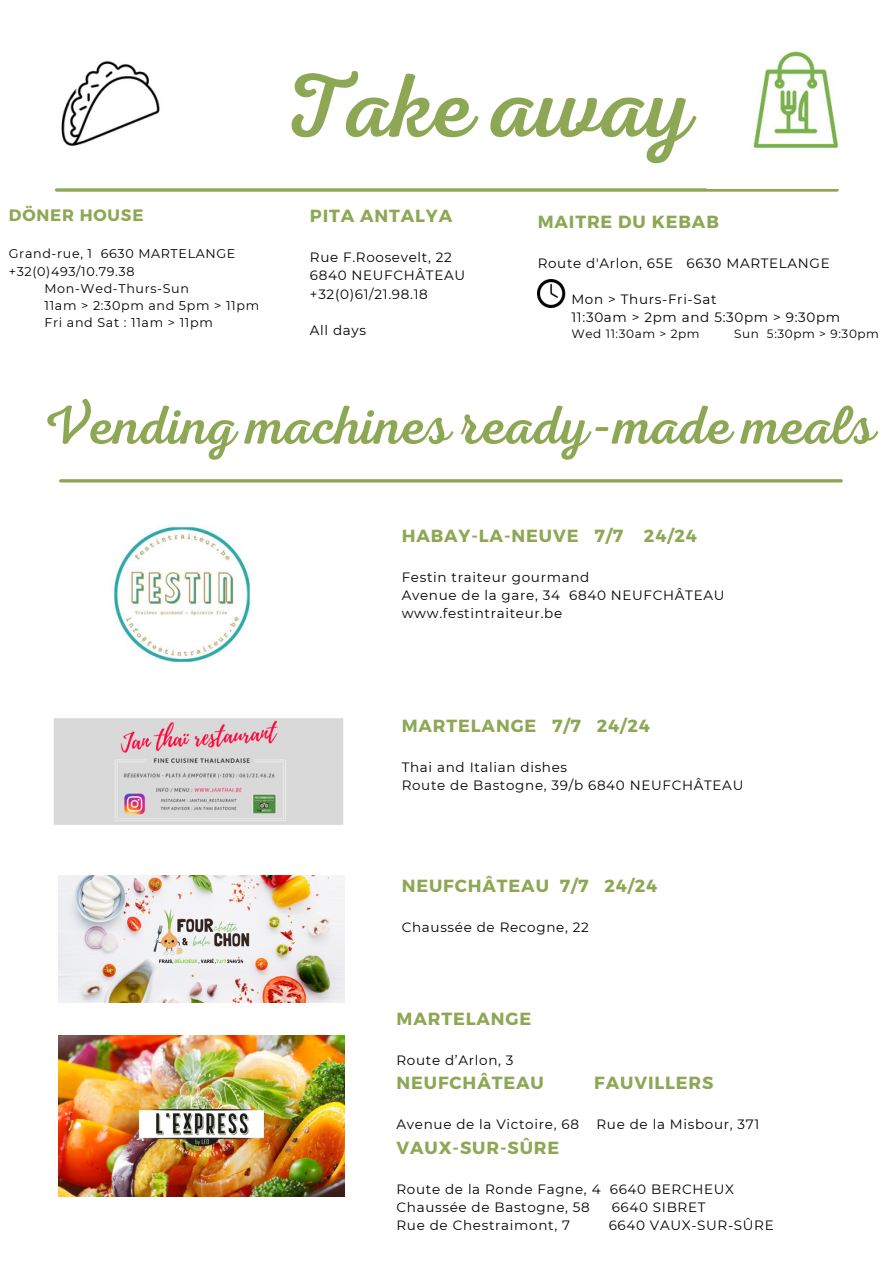
<style>
.page{position:relative;width:894px;height:1264px;background:#fff}
.page>*{position:absolute;margin:0;border:0;box-sizing:border-box;transform-origin:0 0}
.t1{font:90.9px "RTL Adam Script Regular";color:#8ea755}
.t2{font:54.9px "RTL Adam Script Regular";color:#8ea755}
.t3{font:700 17.55px "Montserrat";letter-spacing:.05em;color:#8ea755}
.t4{font:700 16.5px "Montserrat";letter-spacing:.05em;color:#8ea755}
.t5{font:13.5px/18.3px "Montserrat";letter-spacing:.05em;color:#000}
.t6{font:12.75px "Montserrat";letter-spacing:.05em;color:#000}
.t7{font:12px "Montserrat";letter-spacing:.05em;color:#000}
</style>
<div class="page">
<svg style="left:56px;top:188px;width:780px;height:4px;background:#a2b673"></svg>
<img style="left:537px;top:279px;width:29px;height:28px">
<img style="left:753px;top:51px;width:86px;height:98px">
<img style="left:61px;top:61px;width:99px;height:85px">
<hr style="left:61px;top:479px;width:780px;height:3px;background:#8ea755">
<img style="left:113px;top:526px;width:138px;height:137px">
<img style="left:59px;top:1035px;width:286px;height:161px">
<img style="left:54px;top:718px;width:290px;height:107px">
<img style="left:59px;top:875px;width:286px;height:127px">
<h3 class="t4" style="left:9px;top:204px;width:136px">DÖNER HOUSE</h3>
<h4 class="t6" style="left:9px;top:246px;width:228px">Grand-rue, 1 6630 MARTELANGE</h4>
<h4 class="t6" style="left:9px;top:263px;width:127px">+32(0)493/10.79.38</h4>
<h4 class="t6" style="left:45px;top:280px;width:146px">Mon-Wed-Thurs-Sun</h4>
<h4 class="t6" style="left:45px;top:297px;width:216px">11am &gt; 2:30pm and 5pm &gt; 11pm</h4>
<h4 class="t6" style="left:45px;top:314px;width:170px">Fri and Sat : 11am &gt; 11pm</h4>
<h4 class="t1" style="left:283px;top:54px;width:411px">Take away</h4>
<h4 class="t3" style="left:310px;top:204px;width:144px">PITA ANTALYA</h4>
<p class="t5" style="left:310px;top:248px;width:157px">Rue F.Roosevelt, 22<br>6840 NEUFCHÂTEAU +32(0)61/21.98.18</p>
<h3 class="t5" style="left:310px;top:321px;width:58px">All days</h3>
<p class="t3" style="left:537px;top:211px;width:183px">MAITRE DU KEBAB</p>
<p class="t5" style="left:537px;top:254px;width:293px">Route d'Arlon, 65E 6630 MARTELANGE</p>
<p class="t5" style="left:571px;top:290px;width:147px">Mon &gt; Thurs-Fri-Sat</p>
<h2 class="t5" style="left:571px;top:308px;width:270px">11:30am &gt; 2pm and 5:30pm &gt; 9:30pm</h2>
<p class="t7" style="left:571px;top:326px;width:130px">Wed 11:30am &gt; 2pm</p>
<p class="t7" style="left:733px;top:326px;width:146px">Sun 5:30pm &gt; 9:30pm</p>
<h3 class="t2" style="left:43px;top:394px;width:834px">Vending machines ready-made meals</h3>
<h4 class="t3" style="left:401px;top:524px;width:297px">HABAY-LA-NEUVE 7/7 24/24</h4>
<p class="t5" style="left:401px;top:567px;width:324px">Festin traiteur gourmand<br>Avenue de la gare, 34 6840 NEUFCHÂTEAU www.festintraiteur.be</p>
<p class="t3" style="left:401px;top:714px;width:249px">MARTELANGE 7/7 24/24</p>
<h3 class="t5" style="left:401px;top:758px;width:343px">Thai and Italian dishes<br>Route de Bastogne, 39/b 6840 NEUFCHÂTEAU</h3>
<h4 class="t3" style="left:401px;top:874px;width:257px">NEUFCHÂTEAU 7/7 24/24</h4>
<h3 class="t5" style="left:401px;top:918px;width:188px">Chaussée de Recogne, 22</h3>
<h4 class="t3" style="left:396px;top:1006px;width:136px">MARTELANGE</h4>
<p class="t5" style="left:396px;top:1050px;width:118px">Route d’Arlon, 3</p>
<h4 class="t3" style="left:396px;top:1071px;width:149px">NEUFCHÂTEAU</h4>
<h4 class="t3" style="left:594px;top:1071px;width:121px">FAUVILLERS</h4>
<h3 class="t5" style="left:396px;top:1115px;width:184px">Avenue de la Victoire, 68</h3>
<h3 class="t5" style="left:596px;top:1115px;width:164px">Rue de la Misbour, 371</h3>
<h4 class="t3" style="left:396px;top:1136px;width:164px">VAUX-SUR-SÛRE</h4>
<h3 class="t5" style="left:396px;top:1179px;width:339px">Route de la Ronde Fagne, 4 6640 BERCHEUX<br>Chaussée de Bastogne, 58</h3>
<h3 class="t5" style="left:611px;top:1198px;width:95px">6640 SIBRET</h3>
<h3 class="t5" style="left:396px;top:1216px;width:175px">Rue de Chestraimont, 7</h3>
<h3 class="t5" style="left:608px;top:1216px;width:166px">6640 VAUX-SUR-SÛRE</h3>
</div>
